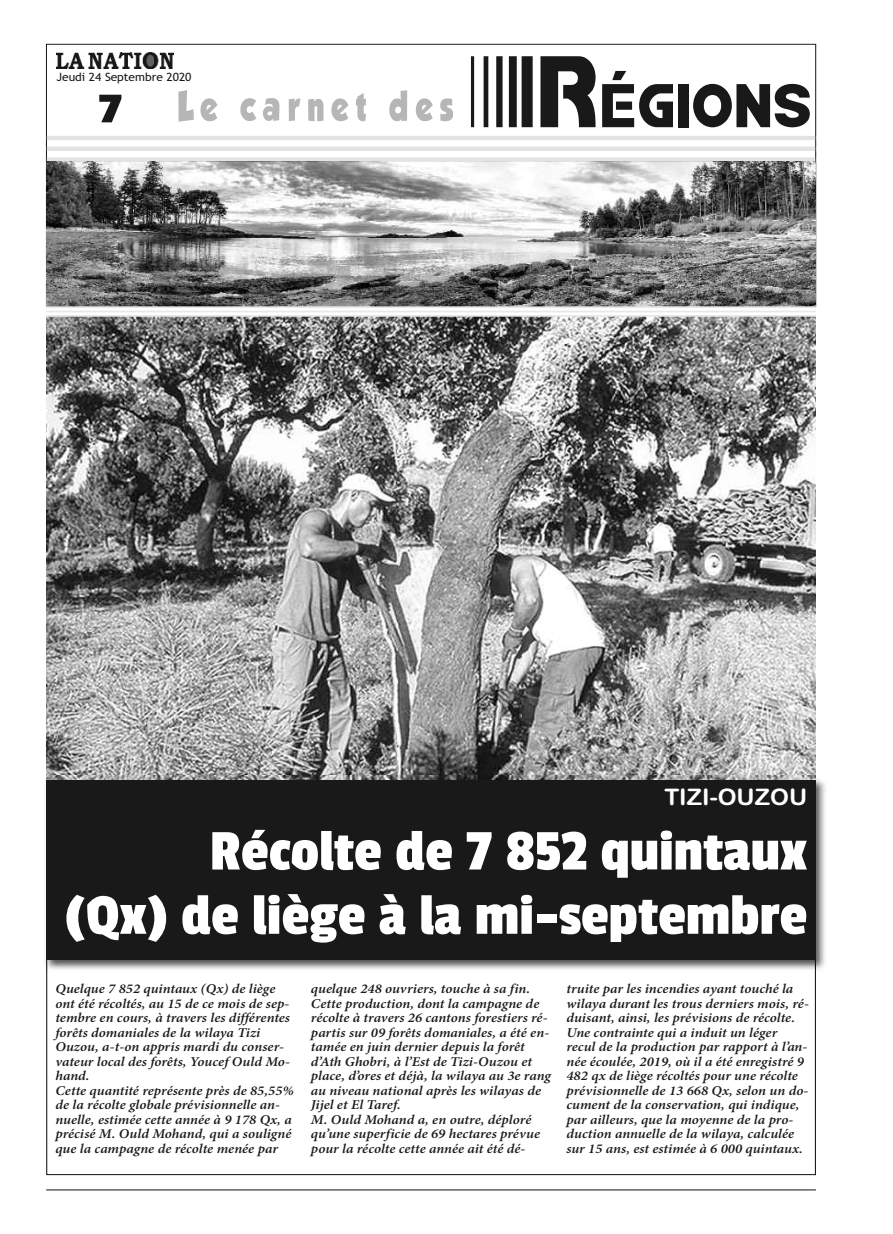
<style>
.page{position:relative;width:893px;height:1234px;background:#fff}
.page>*{position:absolute;margin:0;border:0;box-sizing:border-box;transform-origin:0 0}
.t1{font:67.35px "Bamf";color:#191919;scale:.89 1}
.t2{font:60px/64.2px "Passion One";color:#fff;text-align:right;scale:1.05 1}
.t3{font:44.55px "Passion One";color:#191919;scale:1.26 1}
.t4{font:22.8px "Arial Rounded MT Bold";color:#fff;scale:1.05 1}
.t5{font:italic 600 13.5px/14.5px "Minion Pro";color:#191919;scale:1.08 1}
.t6{font:11.4px "Trebuchet MS";color:#191919;scale:1.05 1}
.s1{font-size:110.85px}
</style>
<div class="page">
<img style="left:46px;top:317px;width:770px;height:458px">
<img style="left:45px;top:775px;width:781px;height:194px">
<img style="left:46px;top:959px;width:770px;height:14px">
<div style="left:46px;top:780px;width:770px;height:179px;background:#191919"></div>
<img style="left:46px;top:161px;width:770px;height:145px">
<img style="left:56px;top:53px;width:117px;height:16px">
<svg style="left:178px;top:90px;width:229px;height:32px"></svg>
<hr style="left:47px;top:157px;width:768px;height:4px;background:#e3e3e3">
<hr style="left:47px;top:136px;width:768px;height:4px;background:#e3e3e3">
<hr style="left:47px;top:147px;width:768px;height:4px;background:#e3e3e3">
<hr style="left:46px;top:306px;width:770px;height:2px;background:#e8e8e8">
<hr style="left:46px;top:310px;width:770px;height:2px;background:#e8e8e8">
<hr style="left:46px;top:315px;width:770px;height:2px;background:#e8e8e8">
<hr style="left:46px;top:1188px;width:770px;height:2px;background:#191919">
<p class="t6" style="left:56px;top:70px;width:130px">Jeudi 24 Septembre 2020</p>
<h3 class="t3" style="left:99px;top:85px;width:20px">7</h3>
<h1 class="t1" style="left:467px;top:71px;width:389px"><span class="s1">R</span>ÉGIONS</h1>
<h3 class="t4" style="left:664px;top:783px;width:138px">TIZI-OUZOU</h3>
<h2 class="t2" style="left:65px;top:818px;width:708px">Récolte de 7 852 quintaux<br>(Qx) de liège à la mi-septembre</h2>
<p class="t5" style="left:55px;top:982px;width:222px">Quelque 7 852 quintaux (Qx) de liège ont été récoltés, au 15 de ce mois de sep&shy;tembre en cours, à travers les différentes forêts domaniales de la wilaya Tizi Ouzou, a-t-on appris mardi du conser&shy;vateur local des forêts, Youcef Ould Mo&shy;hand.<br>Cette quantité représente près de 85,55% de la récolte globale prévisionnelle an&shy;nuelle, estimée cette année à 9 178 Qx, a précisé M. Ould Mohand, qui a souligné que la campagne de récolte menée par</p>
<p class="t5" style="left:311px;top:982px;width:224px">quelque 248 ouvriers, touche à sa fin.<br>Cette production, dont la campagne de récolte à travers 26 cantons forestiers ré&shy;partis sur 09 forêts domaniales, a été en&shy;tamée en juin dernier depuis la forêt d’Ath Ghobri, à l’Est de Tizi-Ouzou et place, d’ores et déjà, la wilaya au 3e rang au niveau national après les wilayas de Jijel et El Taref.<br>M. Ould Mohand a, en outre, déploré qu’une superficie de 69 hectares prévue pour la récolte cette année ait été dé-</p>
<p class="t5" style="left:566px;top:982px;width:226px">truite par les incendies ayant touché la wilaya durant les trous derniers mois, ré&shy;duisant, ainsi, les prévisions de récolte.<br>Une contrainte qui a induit un léger recul de la production par rapport à l’an&shy;née écoulée, 2019, où il a été enregistré 9<br>482 qx de liège récoltés pour une récolte prévisionnelle de 13 668 Qx, selon un do&shy;cument de la conservation, qui indique, par ailleurs, que la moyenne de la pro&shy;duction annuelle de la wilaya, calculée sur 15 ans, est estimée à 6 000 quintaux.</p>
</div>
